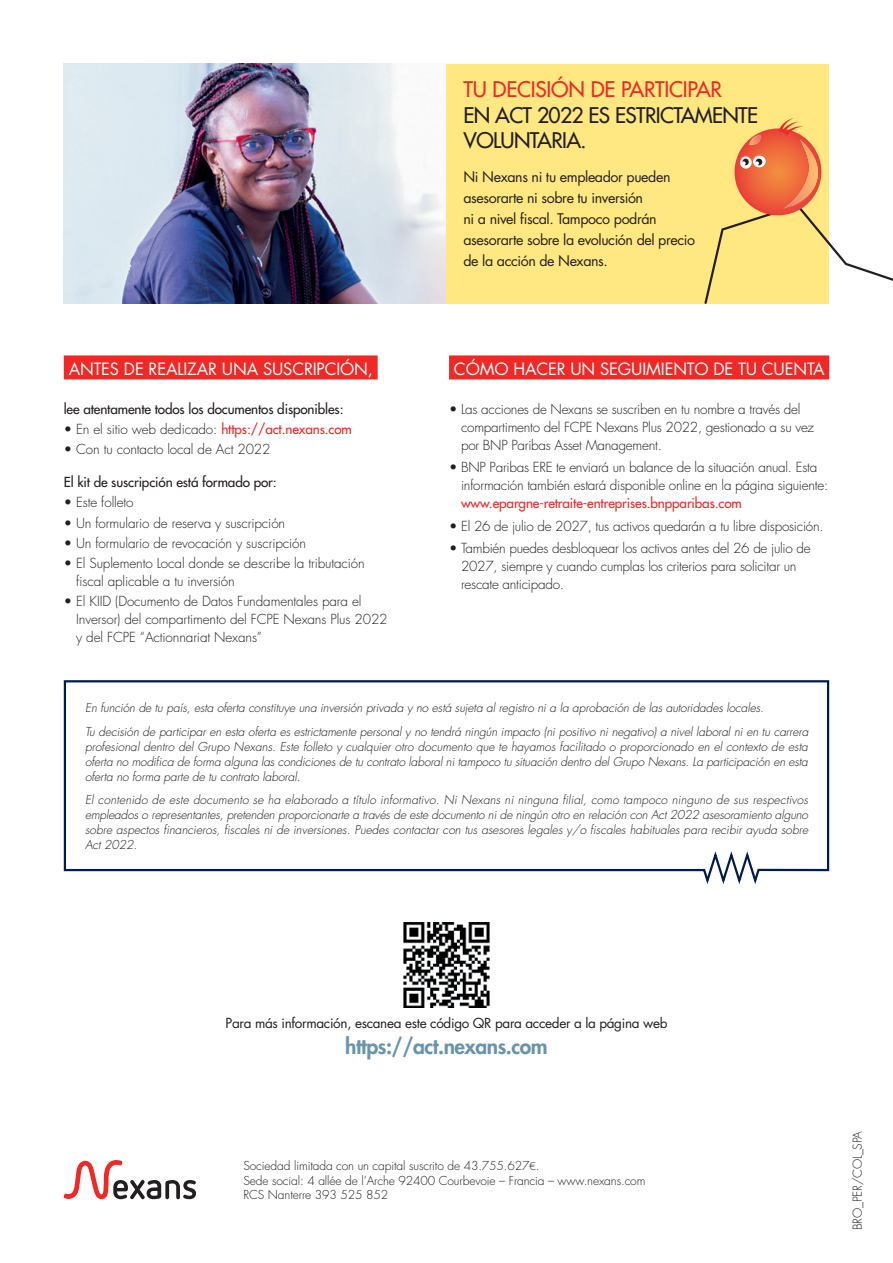
<style>
.page{position:relative;width:893px;height:1263px;background:#fff}
.page>*{position:absolute;margin:0;border:0;box-sizing:border-box;transform-origin:0 0}
.t1{font:21px/25.2px "Futura";letter-spacing:-.03em;color:#231f20}
.t2{font:21px "Futura";letter-spacing:-.01em;color:#ee2926}
.t3{font:800 21px "Futura Std";letter-spacing:-.025em;color:#6994ac}
.t4{font:16.5px "Futura";letter-spacing:-.01em;color:#fff}
.t5{font:14.25px/21px "Futura";letter-spacing:-.03em;color:#231f20}
.t6{font:300 13.5px/18px "Futura";letter-spacing:-.02em;color:#231f20}
.t7{font:13.5px "Futura";letter-spacing:-.01em;color:#231f20}
.t8{font:13.5px "Futura Std";letter-spacing:-.025em;color:#231f20}
.t9{font:13.5px "Futura";letter-spacing:-.01em;color:#ee2926}
.t10{font:italic 300 12px/15px "Futura";letter-spacing:-.01em;color:#231f20;text-align:justify}
.t11{font:300 12px/14.4px "Futura";letter-spacing:-.01em;color:#231f20}
.s1{font-weight:400;color:#ee2926}
.s2{font-family:"Futura PT"}
</style>
<div class="page">
<svg style="left:64px;top:1160px;width:132px;height:40px"></svg>
<svg style="left:63px;top:680px;width:767px;height:204px"></svg>
<img style="left:64px;top:64px;width:382px;height:239px">
<div style="left:446px;top:64px;width:383px;height:239px;background:#ffe781"></div>
<svg style="left:704px;top:118px;width:189px;height:186px"></svg>
<div style="left:64px;top:355px;width:314px;height:24px;background:#ee2926"></div>
<div style="left:449px;top:355px;width:380px;height:24px;background:#ee2926"></div>
<img style="left:404px;top:922px;width:85px;height:85px">
<h2 class="t4" style="left:69px;top:358px;width:306px">ANTES DE REALIZAR UNA SUSCRIPCIÓN,</h2>
<p class="t7" style="left:64px;top:401px;width:281px">lee atentamente todos los documentos disponibles:</p>
<p class="t6" style="left:64px;top:421px;width:290px">• En el sitio web dedicado: <span class="s1">https://act.nexans.com</span></p>
<p class="t6" style="left:64px;top:441px;width:208px">• Con tu contacto local de Act 2022</p>
<p class="t7" style="left:64px;top:474px;width:214px">El kit de suscripción está formado por:</p>
<p class="t6" style="left:64px;top:494px;width:71px">• Este folleto</p>
<p class="t6" style="left:64px;top:514px;width:223px">• Un formulario de reserva y suscripción</p>
<p class="t6" style="left:64px;top:534px;width:244px">• Un formulario de revocación y suscripción</p>
<p class="t6" style="left:76px;top:554px;width:290px;text-indent:-12px">• El Suplemento Local donde se describe la tributación fiscal aplicable a tu inversión</p>
<p class="t6" style="left:76px;top:592px;width:313px;text-indent:-12px">• El KIID (Documento de Datos Fundamentales para el<br>Inversor) del compartimento del FCPE Nexans Plus 2022 y del FCPE “Actionnariat Nexans”</p>
<h1 class="t2" style="left:463px;top:76px;width:260px">TU DECISIÓN DE PARTICIPAR</h1>
<h1 class="t1" style="left:463px;top:102px;width:296px">EN ACT 2022 ES ESTRICTAMENTE<br>VOLUNTARIA.</h1>
<p class="t5" style="left:463px;top:166px;width:233px">Ni Nexans ni tu empleador pueden asesorarte ni sobre tu inversión<br>ni a nivel fiscal. Tampoco podrán asesorarte sobre la evolución del precio de la acción de Nexans.</p>
<h2 class="t4" style="left:454px;top:358px;width:372px">CÓMO HACER UN SEGUIMIENTO DE TU CUENTA</h2>
<p class="t6" style="left:461px;top:401px;width:355px;text-indent:-12px">• Las acciones de Nexans se suscriben en tu nombre a través del compartimento del FCPE Nexans Plus 2022, gestionado a su vez por BNP Paribas Asset Management.</p>
<p class="t6" style="left:461px;top:459px;width:369px;text-indent:-12px">• BNP Paribas ERE te enviará un balance de la situación anual. Esta información también estará disponible online en la página siguiente:</p>
<p class="t9" style="left:461px;top:495px;width:282px">www.epargne-retraite-entreprises.bnpparibas.com</p>
<p class="t6" style="left:449px;top:517px;width:376px">• El 26 de julio de 2027, tus activos quedarán a tu libre disposición.</p>
<p class="t6" style="left:461px;top:539px;width:351px;text-indent:-12px">• También puedes desbloquear los activos antes del 26 de julio de<br>2027, siempre y cuando cumplas los criterios para solicitar un rescate anticipado.</p>
<p class="t10" style="left:85px;top:696px;width:725px;line-height:23.5px">En función de tu país, esta oferta constituye una inversión privada y no está sujeta al registro ni a la aprobación de las autoridades locales.<br>Tu decisión de participar en esta oferta es estrictamente personal y no tendrá ningún impacto (ni positivo ni negativo) a nivel laboral ni en tu carrera</p>
<p class="t10" style="left:85px;top:739px;width:724px">profesional dentro del Grupo Nexans. Este folleto y cualquier otro documento que te hayamos facilitado o proporcionado en el contexto de esta oferta no modifica de forma alguna las condiciones de tu contrato laboral ni tampoco tu situación dentro del Grupo Nexans. La participación en esta oferta no forma parte de tu contrato laboral.</p>
<p class="t10" style="left:85px;top:792px;width:725px">El contenido de este documento se ha elaborado a título informativo. Ni Nexans ni ninguna filial, como tampoco ninguno de sus respectivos empleados o representantes, pretenden proporcionarte a través de este documento ni de ningún otro en relación con Act 2022 asesoramiento alguno sobre aspectos financieros, fiscales ni de inversiones. Puedes contactar con tus asesores legales y/o fiscales habituales para recibir ayuda sobre Act 2022.</p>
<p class="t8" style="left:226px;top:1015px;width:443px">Para más información, escanea este código QR para acceder a la página web</p>
<h1 class="t3" style="left:345px;top:1032px;width:204px">https://act.nexans.com</h1>
<p class="t11" style="left:243px;top:1159px;width:403px">Sociedad limitada con un capital suscrito de 43.755.627<span class="s2">€</span>.<br>Sede social: 4 allée de l’Arche 92400 Courbevoie – Francia – www.nexans.com<br>RCS Nanterre 393 525 852</p>
<p class="t11" style="left:850px;top:1230px;width:100px;rotate:-90deg">BRO_PER/COL_SPA</p>
</div>
